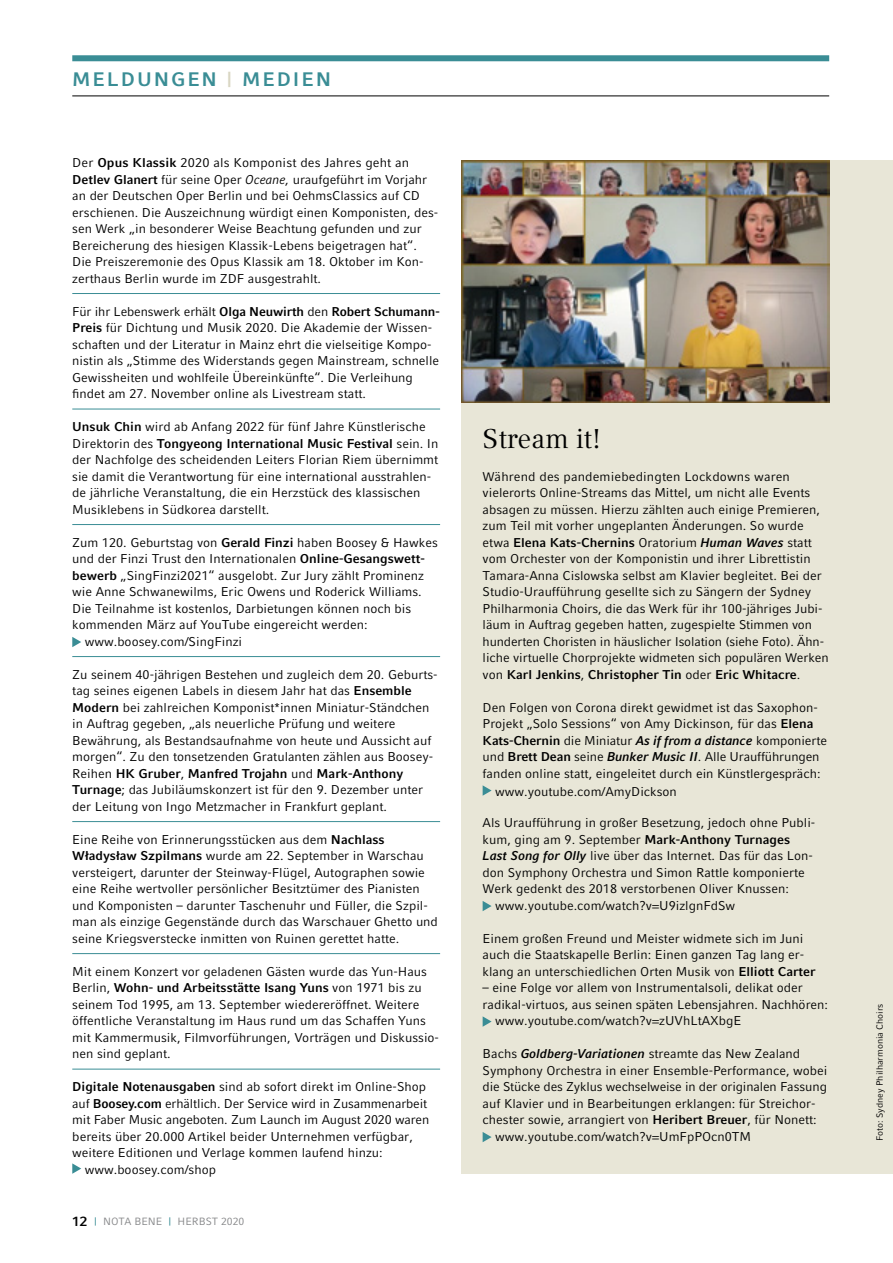
<style>
.page{position:relative;width:893px;height:1263px;background:#fff}
.page>*{position:absolute;margin:0;border:0;box-sizing:border-box;transform-origin:0 0}
.t1{font:27px "Compatil Text LT Pro";color:#000}
.t2{font:700 19.5px "Compatil Fact LT Pro";letter-spacing:.1em;color:#3a8d95}
.t3{font:12.75px/16.5px "Compatil Fact LT Pro";color:#000}
.t4{font:10.5px "Compatil Fact LT Pro";color:#87888a}
.t5{font:9px "Compatil Fact LT Pro";color:#000}
.s1{color:#dad7c3}
.s2{font-weight:700}
.s3{font-style:italic}
.s4{font-weight:700;font-size:13.5px;color:#000}
.s5{color:#3a8d95}
.s6{font-weight:700;font-style:italic}
</style>
<div class="page">
<div style="left:461px;top:161px;width:432px;height:1013px;background:#e8e6d7"></div>
<div style="left:72px;top:55px;width:757px;height:6px;background:#3a8d95"></div>
<hr style="left:72px;top:96px;width:757px;height:1px;background:#000">
<img style="left:461px;top:161px;width:368px;height:242px">
<hr style="left:72px;top:293px;width:368px;height:1px;background:#3a8d95">
<hr style="left:72px;top:409px;width:368px;height:1px;background:#3a8d95">
<hr style="left:72px;top:524px;width:368px;height:1px;background:#3a8d95">
<hr style="left:72px;top:656px;width:368px;height:1px;background:#3a8d95">
<hr style="left:72px;top:821px;width:368px;height:1px;background:#3a8d95">
<hr style="left:72px;top:953px;width:368px;height:1px;background:#3a8d95">
<hr style="left:72px;top:1069px;width:368px;height:1px;background:#3a8d95">
<svg style="left:72px;top:637px;width:9px;height:10px"></svg>
<svg style="left:72px;top:1163px;width:9px;height:11px"></svg>
<svg style="left:483px;top:785px;width:9px;height:11px"></svg>
<svg style="left:483px;top:901px;width:9px;height:10px"></svg>
<svg style="left:483px;top:1016px;width:9px;height:11px"></svg>
<svg style="left:483px;top:1132px;width:9px;height:10px"></svg>
<h2 class="t2" style="left:72px;top:67px;width:65px">Meldun</h2>
<h2 class="t2" style="left:171px;top:67px;width:31px">gen</h2>
<h2 class="t2" style="left:226px;top:67px;width:51px"><span class="s1">|</span> Medien</h2>
<p class="t3" style="left:72px;top:155px;width:368px">Der <span class="s2">Opus Klassik</span> 2020 als Komponist des Jahres geht an <span class="s2">Detlev Glanert</span> für seine Oper <span class="s3">Oceane,</span> uraufgeführt im Vorjahr an der Deutschen Oper Berlin und bei OehmsClassics auf CD erschienen. Die Auszeichnung würdigt einen Komponisten, des&shy;sen Werk „in besonderer Weise Beachtung gefunden und zur Bereicherung des hiesigen Klassik-Lebens beigetragen hat“.<br>Die Preiszeremonie des Opus Klassik am 18. Oktober im Kon&shy;zerthaus Berlin wurde im ZD F ausgestrahlt.</p>
<p class="t3" style="left:72px;top:303px;width:369px">Für ihr Lebenswerk erhält <span class="s2">Olga Neuwirth</span> den <span class="s2">Robert Schumann-Preis</span> für Dichtung und Musik 2020. Die Akademie der Wissen&shy;schaften und der Literatur in Mainz ehrt die vielseitige Kompo&shy;nistin als „Stimme des Widerstands gegen Mainstream, schnelle Gewissheiten und wohlfeile Übereinkünfte“. Die Verleihung findet am 27. November online als Livestream statt.</p>
<p class="t3" style="left:72px;top:418px;width:368px"><span class="s2">Unsuk Chin</span> wird ab Anfang 2022 für fünf Jahre Künstlerische<br>D irektorin des <span class="s2">Tongyeong International Music Festival</span> sein. In der Nachfolge des scheidenden Leiters Florian Riem übernimmt sie damit die Verantwortung für eine international ausstrahlen&shy;de jährliche Veranstaltung, die ein Herzstück des klassischen Musiklebens in Südkorea darstellt.</p>
<p class="t3" style="left:72px;top:534px;width:367px">Zum 120. Geburtstag von <span class="s2">Gerald Finzi</span> haben Boosey &amp; Hawkes</p>
<p class="t3" style="left:72px;top:550px;width:353px">und der Finzi Trust den Internationalen <span class="s2">Online-Gesangswett-</span></p>
<p class="t3" style="left:72px;top:567px;width:353px"><span class="s2">bewerb</span> „SingFinzi2021“ ausgelobt. Zur Jury zählt Prominenz</p>
<p class="t3" style="left:72px;top:583px;width:351px">wie Anne Schwanewilms, Eric Owens und Roderick Williams.</p>
<p class="t3" style="left:72px;top:600px;width:340px">Die Teilnahme ist kostenlos, Darbietungen können noch bis</p>
<p class="t3" style="left:72px;top:616px;width:297px">kommenden März auf YouTube eingereicht werden:</p>
<p class="t3" style="left:85px;top:633px;width:159px">www.boosey.com/SingFinzi</p>
<p class="t3" style="left:72px;top:666px;width:367px">Zu seinem 40-jährigen Bestehen und zugleich dem 20. Geburts&shy;tag seines eigenen Labels in diesem Jahr hat das <span class="s2">Ensemble Modern</span> bei zahlreichen Komponist*innen Miniatur-Ständchen in Auftrag gegeben, „als neuerliche Prüfung und weitere Bewährung, als Bestandsaufnahme von heute und Aussicht auf morgen“. Zu den tonsetzenden Gratulanten zählen aus Boosey-Reihen <span class="s2">HK Gruber</span>, <span class="s2">Manfred Trojahn</span> und <span class="s2">Mark-Anthony Turnage</span>; das Jubiläumskonzert ist für den 9. Dezember unter der Leitung von Ingo Metzmacher in Frankfurt geplant.</p>
<p class="t3" style="left:72px;top:831px;width:367px">Eine Reihe von Erinnerungsstücken aus dem <span class="s2">Nachlass Władysław Szpilmans</span> wurde am 22. September in Warschau versteigert, darunter der Steinway-Flügel, Autographen sowie eine Reihe wertvoller persönlicher Besitztümer des Pianisten und Komponisten – darunter Taschenuhr und Füller, die Szpil&shy;man als einzige Gegenstände durch das Warschauer Ghetto und seine Kriegsverstecke inmitten von Ruinen gerettet hatte.</p>
<p class="t3" style="left:72px;top:963px;width:368px">Mit einem Konzert vor geladenen Gästen wurde das Yun-Haus Berlin, <span class="s2">Wohn- und Arbeitsstätte Isang Yuns</span> von 1971 bis zu seinem Tod 1995, am 13. September wiedereröffnet. Weitere öffentliche Veranstaltung im Haus rund um das Schaffen Yuns mit Kammermusik, Filmvorführungen, Vorträgen und Diskussio&shy;nen sind geplant.</p>
<p class="t3" style="left:72px;top:1078px;width:355px"><span class="s2">Digitale Notenausgaben</span> sind ab sofort direkt im Online-Shop</p>
<p class="t3" style="left:72px;top:1095px;width:356px">auf <span class="s2">Boosey.com</span> erhältlich. Der Service wird in Zusammenarbeit</p>
<p class="t3" style="left:72px;top:1112px;width:359px">mit Faber Music angeboten. Zum Launch im August 2020 waren</p>
<p class="t3" style="left:72px;top:1128px;width:342px">bereits über 20.000 Artikel beider Unternehmen verfügbar,</p>
<p class="t3" style="left:72px;top:1145px;width:312px">weitere Editionen und Verlage kommen laufend hinzu:</p>
<p class="t3" style="left:85px;top:1161px;width:133px">www.boosey.com/shop</p>
<p class="t4" style="left:72px;top:1215px;width:174px"><span class="s4">12</span> <span class="s5">|</span> Nota B en e <span class="s5">|</span> Herbst 2020</p>
<h1 class="t1" style="left:483px;top:423px;width:120px">Stream it!</h1>
<p class="t3" style="left:483px;top:468px;width:348px">Während des pandemiebedingten Lockdowns waren vielerorts Online-Streams das Mittel, um nicht alle Events absagen zu müssen. Hierzu zählten auch einige Premieren, zum Teil mit vorher ungeplanten Änderungen. So wurde etwa <span class="s2">Elena Kats-Chernins</span> Oratorium <span class="s6">Human Waves</span> statt vom Orchester von der Komponistin und ihrer Librettistin Tamara-Anna Cislowska selbst am Klavier begleitet. Bei der Studio-Uraufführung gesellte sich zu Sängern der Sydney Philharmonia Choirs, die das Werk für ihr 100-jähriges Jubi&shy;läum in Auftrag gegeben hatten, zugespielte Stimmen von hunderten Choristen in häuslicher Isolation (siehe Foto). Ähn&shy;liche virtuelle Chorprojekte widmeten sich populären Werken von <span class="s2">Karl Jenkins</span>, <span class="s2">Christopher Tin</span> oder <span class="s2">Eric Whitacre</span>.</p>
<p class="t3" style="left:483px;top:699px;width:346px">Den Folgen von Corona direkt gewidmet ist das Saxophon-Projekt „Solo Sessions“ von Amy D ickinson, für das <span class="s2">Elena Kats-Chernin</span> die Miniatur <span class="s6">As if from a distance</span> komponierte und <span class="s2">Brett Dean</span> seine <span class="s6">Bunker Music II</span>. Alle Uraufführungen fanden online statt, eingeleitet durch ein Künstlergespräch:</p>
<p class="t3" style="left:495px;top:783px;width:183px">www.youtube.com/AmyD ickson</p>
<p class="t3" style="left:483px;top:815px;width:334px">Als Uraufführung in großer Besetzung, jedoch ohne Publi-</p>
<p class="t3" style="left:483px;top:831px;width:309px">kum, ging am 9. September <span class="s2">Mark-Anthony Turnages</span></p>
<p class="t3" style="left:483px;top:848px;width:332px"><span class="s6">Last Song for Olly</span> live über das Internet. Das für das Lon-</p>
<p class="t3" style="left:483px;top:864px;width:324px">don Symphony Orchestra und Simon Rattle komponierte</p>
<p class="t3" style="left:483px;top:881px;width:308px">Werk gedenkt des 2018 verstorbenen Oliver Knussen:</p>
<p class="t3" style="left:495px;top:897px;width:242px">www.youtube.com/watch?v=U9izlgnFdSw</p>
<p class="t3" style="left:483px;top:930px;width:334px">Einem großen Freund und Meister widmete sich im Juni auch die Staatskapelle Berlin: Einen ganzen Tag lang er&shy;klang an unterschiedlichen Orten Musik von <span class="s2">Elliott Carter</span></p>
<p class="t3" style="left:483px;top:979px;width:322px">– eine Folge vor allem von Instrumentalsoli, delikat oder</p>
<p class="t3" style="left:483px;top:996px;width:347px">radikal-virtuos, aus seinen späten Lebensjahren. Nachhören:</p>
<p class="t3" style="left:495px;top:1012px;width:245px">www.youtube.com/watch?v=zUVhLtAXbgE</p>
<p class="t3" style="left:483px;top:1045px;width:319px">B achs <span class="s6">Goldberg-Variationen</span> streamte das New Zealand</p>
<p class="t3" style="left:483px;top:1062px;width:346px">Symphony Orchestra in einer Ensemble-Performance, wobei</p>
<p class="t3" style="left:483px;top:1079px;width:346px">die Stücke des Zyklus wechselweise in der originalen Fassung</p>
<p class="t3" style="left:483px;top:1095px;width:334px">auf Klavier und in Bearbeitungen erklangen: für Streichor-</p>
<p class="t3" style="left:483px;top:1112px;width:336px">chester sowie, arrangiert von <span class="s2">Heribert Breuer</span>, für Nonett:</p>
<p class="t3" style="left:495px;top:1128px;width:258px">www.youtube.com/watch?v=UmFpPOcn0TM</p>
<p class="t5" style="left:874px;top:1141px;width:139px;rotate:-90deg">Foto: Sydney Philharmonia Choirs</p>
</div>
